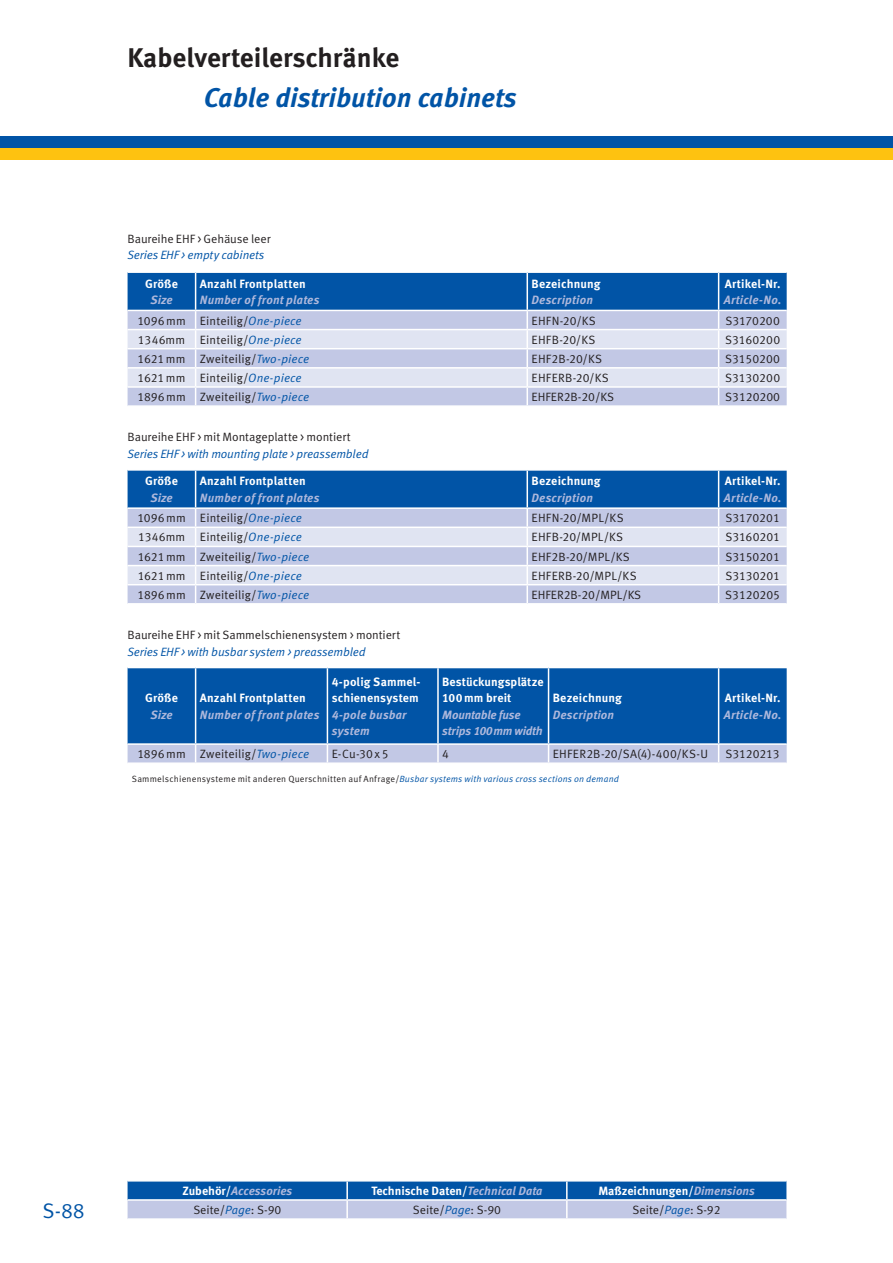
<style>
.page{position:relative;width:893px;height:1263px;background:#fff}
.page>*{position:absolute;margin:0;border:0;box-sizing:border-box;transform-origin:0 0}
.t1{font:italic 700 27px "Meta Pro";color:#0154a6}
.t2{font:700 27px "Meta Pro";color:#231f20}
.t3{font:21px "Meta Pro";color:#0154a6}
.t4{font:12px "Meta Pro";letter-spacing:.005em;color:#231f20}
.t5{font:700 12px/16.5px "Meta Pro";letter-spacing:.01em;color:#fff}
.t6{font:italic 700 12px/16.5px "Meta Pro";letter-spacing:.01em;color:#aeb8dc}
.t7{font:italic 12px "Meta Pro";letter-spacing:-.015em;color:#0154a6}
.t8{font:italic 700 12px/16.5px "Meta Pro";letter-spacing:-.015em;color:#aeb8dc}
.t9{font:12px "Meta Pro";letter-spacing:.025em;color:#231f20}
.t10{font:9px "Meta Pro";letter-spacing:.025em;color:#231f20}
.s1{font-style:italic;color:#0154a6}
.s2{font-style:normal;color:#fff}
.s3{font-style:italic;color:#aeb8dc}
</style>
<div class="page">
<div style="left:0;top:136px;width:893px;height:12px;background:#0154a6"></div>
<div style="left:0;top:148px;width:893px;height:11px;background:#fec210"></div>
<svg style="left:128px;top:1181px;width:658px;height:37px;background:#6a94c8"></svg>
<div style="left:128px;top:273px;width:659px;height:37px;background:#0154a6"></div>
<svg style="left:128px;top:471px;width:659px;height:132px;background:#93afd6"></svg>
<hr style="left:195px;top:273px;width:1px;height:37px;background:#fff">
<hr style="left:526px;top:273px;width:2px;height:37px;background:#fff">
<hr style="left:718px;top:273px;width:1px;height:37px;background:#fff">
<svg style="left:128px;top:311px;width:659px;height:95px;background:#d1d6eb"></svg>
<hr style="left:195px;top:471px;width:1px;height:36px;background:#fff">
<hr style="left:526px;top:471px;width:2px;height:36px;background:#fff">
<hr style="left:718px;top:471px;width:1px;height:36px;background:#fff">
<hr style="left:128px;top:507px;width:68px;height:2px;background:#fff">
<hr style="left:196px;top:507px;width:331px;height:2px;background:#fff">
<hr style="left:527px;top:507px;width:192px;height:2px;background:#fff">
<hr style="left:719px;top:507px;width:68px;height:2px;background:#fff">
<hr style="left:128px;top:526px;width:68px;height:2px;background:#fff">
<hr style="left:196px;top:526px;width:331px;height:2px;background:#fff">
<hr style="left:527px;top:526px;width:192px;height:2px;background:#fff">
<hr style="left:719px;top:526px;width:68px;height:2px;background:#fff">
<hr style="left:128px;top:546px;width:68px;height:1px;background:#fff">
<hr style="left:196px;top:546px;width:331px;height:1px;background:#fff">
<hr style="left:527px;top:546px;width:192px;height:1px;background:#fff">
<hr style="left:719px;top:546px;width:68px;height:1px;background:#fff">
<hr style="left:128px;top:565px;width:68px;height:1px;background:#fff">
<hr style="left:196px;top:565px;width:331px;height:1px;background:#fff">
<hr style="left:527px;top:565px;width:192px;height:1px;background:#fff">
<hr style="left:719px;top:565px;width:68px;height:1px;background:#fff">
<hr style="left:128px;top:584px;width:68px;height:1px;background:#fff">
<hr style="left:196px;top:584px;width:331px;height:1px;background:#fff">
<svg style="left:195px;top:509px;width:1px;height:94px"></svg>
<hr style="left:527px;top:584px;width:192px;height:1px;background:#fff">
<svg style="left:526px;top:509px;width:2px;height:94px"></svg>
<hr style="left:719px;top:584px;width:68px;height:1px;background:#fff">
<svg style="left:718px;top:509px;width:1px;height:94px"></svg>
<div style="left:128px;top:668px;width:659px;height:75px;background:#0154a6"></div>
<hr style="left:195px;top:668px;width:1px;height:75px;background:#fff">
<hr style="left:327px;top:668px;width:1px;height:75px;background:#fff">
<hr style="left:437px;top:668px;width:2px;height:75px;background:#fff">
<hr style="left:548px;top:668px;width:1px;height:75px;background:#fff">
<hr style="left:718px;top:668px;width:1px;height:75px;background:#fff">
<svg style="left:128px;top:744px;width:659px;height:18px;background:#c5cbe6"></svg>
<h1 class="t2" style="left:128px;top:41px;width:273px">Kabelverteilerschränke</h1>
<h1 class="t1" style="left:204px;top:81px;width:314px">Cable distribution cabinets</h1>
<p class="t4" style="left:128px;top:232px;width:145px">Baureihe EHF &gt; Gehäuse leer</p>
<p class="t7" style="left:128px;top:248px;width:138px">Series EHF &gt; empty cabinets</p>
<p class="t5" style="left:145px;top:275px;width:34px">Größe</p>
<p class="t6" style="left:150px;top:292px;width:24px">Size</p>
<p class="t5" style="left:200px;top:275px;width:107px">Anzahl Frontplatten</p>
<p class="t6" style="left:200px;top:292px;width:121px">Number of front plates</p>
<p class="t5" style="left:532px;top:275px;width:71px">Bezeichnung</p>
<p class="t6" style="left:532px;top:292px;width:63px">Description</p>
<p class="t5" style="left:725px;top:275px;width:57px">Artikel-Nr.</p>
<p class="t6" style="left:724px;top:292px;width:59px">Article-No.</p>
<p class="t4" style="left:137px;top:313px;width:166px">1096mm Einteilig/<span class="s1">One-piece</span></p>
<p class="t4" style="left:532px;top:313px;width:66px">EHFN-20/KS</p>
<p class="t4" style="left:725px;top:313px;width:56px">S3170200</p>
<p class="t4" style="left:138px;top:332px;width:165px">1346mm Einteilig/<span class="s1">One-piece</span></p>
<p class="t4" style="left:532px;top:332px;width:65px">EHFB-20/KS</p>
<p class="t4" style="left:725px;top:332px;width:56px">S3160200</p>
<p class="t4" style="left:138px;top:351px;width:173px">1621mm Zweiteilig/<span class="s1">Two-piece</span></p>
<p class="t4" style="left:532px;top:351px;width:72px">EHF2B-20/KS</p>
<p class="t4" style="left:725px;top:351px;width:56px">S3150200</p>
<p class="t4" style="left:138px;top:371px;width:166px">1621mm Einteilig/<span class="s1">One-piece</span></p>
<p class="t4" style="left:532px;top:371px;width:79px">EHFERB-20/KS</p>
<p class="t4" style="left:725px;top:371px;width:57px">S3130200</p>
<p class="t4" style="left:137px;top:390px;width:173px">1896mm Zweiteilig/<span class="s1">Two-piece</span></p>
<p class="t4" style="left:532px;top:390px;width:84px">EHFER2B-20/KS</p>
<p class="t4" style="left:725px;top:390px;width:56px">S3120200</p>
<p class="t4" style="left:128px;top:430px;width:225px">Baureihe EHF &gt; mit Montageplatte &gt; montiert</p>
<p class="t7" style="left:128px;top:447px;width:242px">Series EHF &gt; with mounting plate &gt; preassembled</p>
<p class="t5" style="left:145px;top:473px;width:34px">Größe</p>
<p class="t6" style="left:150px;top:490px;width:24px">Size</p>
<p class="t5" style="left:725px;top:473px;width:57px">Artikel-Nr.</p>
<p class="t6" style="left:724px;top:490px;width:59px">Article-No.</p>
<p class="t5" style="left:200px;top:473px;width:107px">Anzahl Frontplatten</p>
<p class="t6" style="left:200px;top:490px;width:121px">Number of front plates</p>
<p class="t5" style="left:532px;top:473px;width:71px">Bezeichnung</p>
<p class="t6" style="left:532px;top:490px;width:63px">Description</p>
<p class="t4" style="left:137px;top:511px;width:166px">1096mm Einteilig/<span class="s1">One-piece</span></p>
<p class="t4" style="left:532px;top:511px;width:94px">EHFN-20/MPL/KS</p>
<p class="t4" style="left:726px;top:511px;width:56px">S3170201</p>
<p class="t4" style="left:138px;top:530px;width:165px">1346mm Einteilig/<span class="s1">One-piece</span></p>
<p class="t4" style="left:532px;top:530px;width:93px">EHFB-20/MPL/KS</p>
<p class="t4" style="left:725px;top:530px;width:56px">S3160201</p>
<p class="t4" style="left:138px;top:549px;width:173px">1621mm Zweiteilig/<span class="s1">Two-piece</span></p>
<p class="t4" style="left:532px;top:549px;width:100px">EHF2B-20/MPL/KS</p>
<p class="t4" style="left:725px;top:549px;width:56px">S3150201</p>
<p class="t4" style="left:138px;top:568px;width:166px">1621mm Einteilig/<span class="s1">One-piece</span></p>
<p class="t4" style="left:532px;top:568px;width:107px">EHFERB-20/MPL/KS</p>
<p class="t4" style="left:725px;top:568px;width:56px">S3130201</p>
<p class="t4" style="left:137px;top:587px;width:173px">1896mm Zweiteilig/<span class="s1">Two-piece</span></p>
<p class="t4" style="left:532px;top:587px;width:111px">EHFER2B-20/MPL/KS</p>
<p class="t4" style="left:725px;top:587px;width:56px">S3120205</p>
<p class="t4" style="left:128px;top:628px;width:274px">Baureihe EHF &gt; mit Sammelschienensystem &gt; montiert</p>
<p class="t7" style="left:128px;top:644px;width:240px">Series EHF &gt; with busbar system &gt; preassembled</p>
<p class="t5" style="left:145px;top:690px;width:34px">Größe</p>
<p class="t6" style="left:150px;top:706px;width:24px">Size</p>
<p class="t5" style="left:442px;top:673px;width:103px">Bestückungsplätze<br>100mm breit</p>
<p class="t8" style="left:442px;top:706px;width:102px">Mountable fuse strips 100mm width</p>
<p class="t5" style="left:332px;top:673px;width:90px">4-polig Sammel&shy;schienensystem</p>
<p class="t6" style="left:332px;top:706px;width:77px">4-pole busbar system</p>
<p class="t5" style="left:725px;top:690px;width:57px">Artikel-Nr.</p>
<p class="t6" style="left:724px;top:706px;width:59px">Article-No.</p>
<p class="t5" style="left:200px;top:690px;width:107px">Anzahl Frontplatten</p>
<p class="t6" style="left:200px;top:706px;width:121px">Number of front plates</p>
<p class="t5" style="left:553px;top:690px;width:71px">Bezeichnung</p>
<p class="t6" style="left:553px;top:706px;width:63px">Description</p>
<p class="t4" style="left:137px;top:747px;width:173px">1896mm Zweiteilig/<span class="s1">Two-piece</span></p>
<p class="t4" style="left:332px;top:747px;width:58px">E-Cu-30x5</p>
<p class="t4" style="left:442px;top:747px;width:8px">4</p>
<p class="t9" style="left:553px;top:747px;width:157px">EHFER2B-20/SA(4)-400/KS-U</p>
<p class="t4" style="left:725px;top:747px;width:56px">S3120213</p>
<p class="t10" style="left:132px;top:773px;width:489px">Sammelschienensysteme mit anderen Querschnitten auf Anfrage/<span class="s1">Busbar systems with various cross sections on demand</span></p>
<h2 class="t3" style="left:43px;top:1198px;width:44px">S-88</h2>
<p class="t6" style="left:182px;top:1183px;width:112px"><span class="s2">Zubehör/</span>Accessories</p>
<p class="t5" style="left:371px;top:1182px;width:173px">Technische Daten/<span class="s3">Technical Data</span></p>
<p class="t5" style="left:598px;top:1182px;width:158px">Maßzeichnungen/<span class="s3">Dimensions</span></p>
<p class="t4" style="left:193px;top:1203px;width:90px">Seite/<span class="s1">Page</span>: S-90</p>
<p class="t4" style="left:413px;top:1203px;width:90px">Seite/<span class="s1">Page</span>: S-90</p>
<p class="t4" style="left:633px;top:1203px;width:90px">Seite/<span class="s1">Page</span>: S-92</p>
</div>
